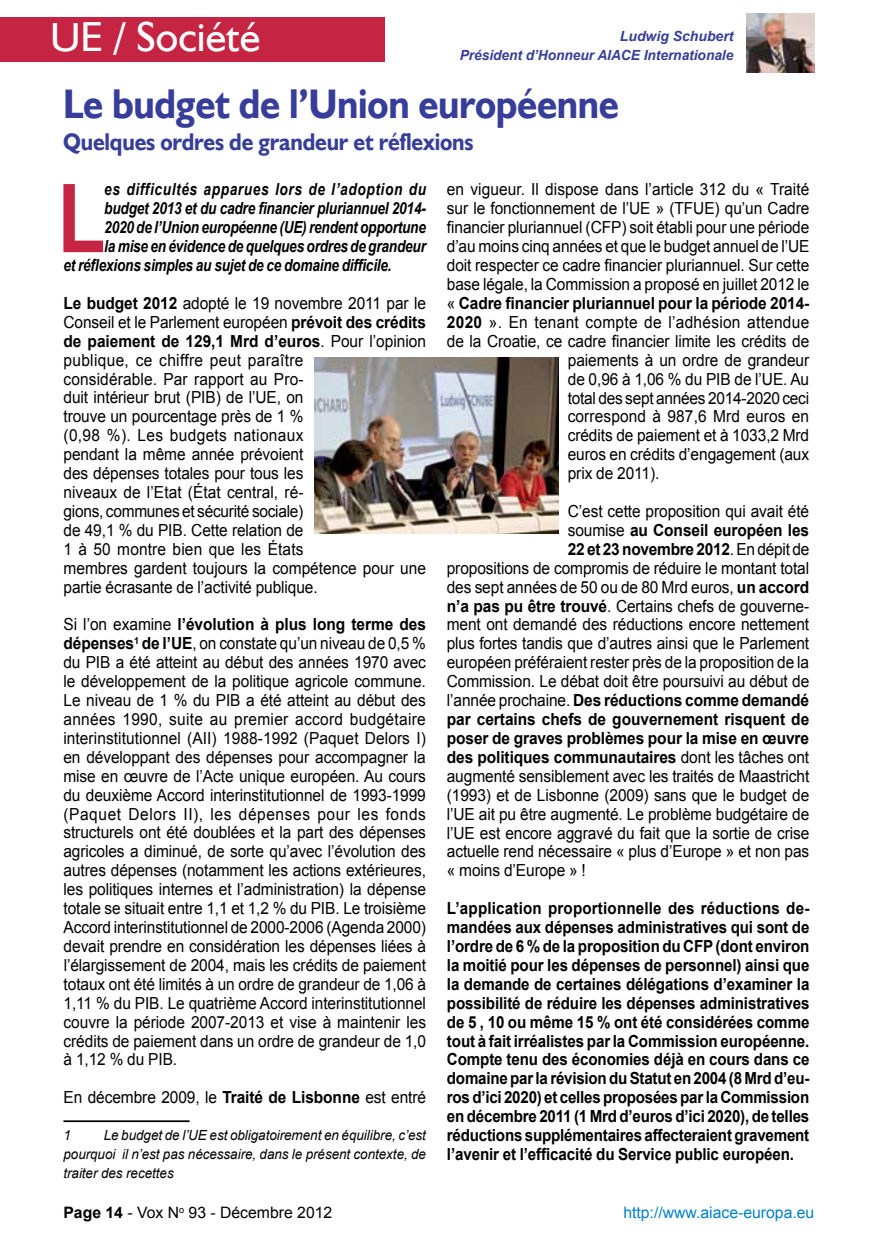
<style>
.page{position:relative;width:874px;height:1241px;background:#fff}
.page>*{position:absolute;margin:0;border:0;box-sizing:border-box;transform-origin:0 0}
.t1{font:700 95.9px "Arial";color:#c52543;scale:.82 1}
.t2{font:700 42px "Humanist 521 BT";letter-spacing:-.01em;color:#363e99;scale:.9 1}
.t3{font:42px "Humanist 521 BT";color:#fff}
.t4{font:700 24.5px "Humanist 521 BT";letter-spacing:-.01em;color:#363e99;scale:.9 1}
.t5{font:16.62px/18.9px "Arial";letter-spacing:-.005em;color:#000;scale:.93 1}
.t6{font:700 16.62px/18.9px "Arial";letter-spacing:-.005em;color:#000;text-align:justify;scale:.91 1}
.t7{font:700 16.62px "Arial";letter-spacing:-.005em;color:#000;scale:.93 1}
.t8{font:italic 700 16.62px "Arial";letter-spacing:-.015em;color:#000;scale:.82 1}
.t9{font:16.62px "Arial";letter-spacing:.015em;color:#000;scale:.93 1}
.t10{font:italic 700 16.62px "Arial";letter-spacing:.05em;color:#000;scale:.82 1}
.t11{font:15.75px "Arial";color:#000}
.t12{font:15.75px "Arial";color:#0081c6}
.t13{font:italic 14px/18.9px "Arial";letter-spacing:-.005em;color:#000;text-align:justify;scale:.96 1}
.t14{font:italic 700 14px "Arial";color:#363e99}
.s1{font-weight:700}
.s2{font-weight:400}
</style>
<div class="page">
<hr style="left:63px;top:1120px;width:126px;height:1px;background:#000">
<img style="left:746px;top:14px;width:68px;height:59px">
<img style="left:314px;top:357px;width:244px;height:176px">
<div style="left:0;top:17px;width:384px;height:45px;background:#c52543"></div>
<h2 class="t3" style="left:50px;top:11px;width:212px">UE / Société</h2>
<p class="t14" style="left:619px;top:27px;width:115px">Ludwig Schubert</p>
<p class="t14" style="left:459px;top:45px;width:275px">Président d’Honneur AIACE Internationale</p>
<h2 class="t2" style="left:63px;top:78px;width:619px">Le budget de l’Union européenne</h2>
<h3 class="t4" style="left:63px;top:126px;width:457px">Quelques ordres de grandeur et réflexions</h3>
<h1 class="t1" style="left:57px;top:154px;width:60px">L</h1>
<p class="t10" style="left:104px;top:178px;width:393px">es difficultés apparues lors de l’adoption du</p>
<p class="t8" style="left:104px;top:197px;width:393px">budget 2013 et du cadre financier pluriannuel 2014-</p>
<p class="t8" style="left:104px;top:216px;width:393px">2020 de l’Union européenne (UE) rendent opportune</p>
<p class="t8" style="left:104px;top:235px;width:393px">la mise en évidence de quelques ordres de grandeur</p>
<p class="t8" style="left:63px;top:254px;width:401px">et réflexions simples au sujet de ce domaine difficile.</p>
<p class="t5" style="left:63px;top:294px;width:391px"><span class="s1">Le budget 2012</span> adopté le 19 novembre 2011 par le Conseil et le Parlement européen <span class="s1">prévoit des crédits de paiement de 129,1 Mrd d’euros</span>. Pour l’opinion publique, ce chiffre peut paraître<br>considérable. Par rapport au Pro-<br>duit intérieur brut (PIB) de l’UE, on<br>trouve un pourcentage près de 1 %<br>(0,98 %). Les budgets nationaux<br>pendant la même année prévoient<br>des dépenses totales pour tous les<br>niveaux de l’Etat (État central, ré-<br>gions, communes et sécurité sociale)<br>de 49,1 % du PIB. Cette relation de<br>1 à 50 montre bien que les États<br>membres gardent toujours la compétence pour une partie écrasante de l’activité publique.</p>
<p class="t5" style="left:63px;top:615px;width:391px;text-align:justify">Si l’on examine <span class="s1">l’évolution à plus long terme des dépenses</span><sup>1</sup> <span class="s1">de l’UE</span>, on constate qu’un niveau de 0,5 % du PIB a été atteint au début des années 1970 avec le développement de la politique agricole commune.<br>Le niveau de 1 % du PIB a été atteint au début des années 1990, suite au premier accord budgétaire interinstitutionnel (AII) 1988-1992 (Paquet Delors I) en développant des dépenses pour accompagner la mise en œuvre de l’Acte unique européen. Au cours du deuxième Accord interinstitutionnel de 1993-1999 (Paquet Delors II), les dépenses pour les fonds structurels ont été doublées et la part des dépenses agricoles a diminué, de sorte qu’avec l’évolution des autres dépenses (notamment les actions extérieures, les politiques internes et l’administration) la dépense totale se situait entre 1,1 et 1,2 % du PIB. Le troisième Accord interinstitutionnel de 2000-2006 (Agenda 2000) devait prendre en considération les dépenses liées à l’élargissement de 2004, mais les crédits de paiement totaux ont été limités à un ordre de grandeur de 1,06 à 1,11 % du PIB. Le quatrième Accord interinstitutionnel couvre la période 2007-2013 et vise à maintenir les crédits de paiement dans un ordre de grandeur de 1,0 à 1,12 % du PIB.</p>
<p class="t5" style="left:64px;top:1087px;width:391px">En décembre 2009, le <span class="s1">Traité de Lisbonne</span> est entré</p>
<p class="t13" style="left:63px;top:1125px;width:9px">1</p>
<p class="t13" style="left:63px;top:1125px;width:379px;text-indent:40px">Le budget de l’UE est obligatoirement en équilibre, c’est pourquoi il n’est pas nécessaire, dans le présent contexte, de traiter des recettes</p>
<p class="t5" style="left:446px;top:180px;width:391px">en vigueur. Il dispose dans l’article 312 du « Traité</p>
<p class="t5" style="left:446px;top:199px;width:391px">sur le fonctionnement de l’UE » (TFUE) qu’un Cadre</p>
<p class="t5" style="left:446px;top:218px;width:391px">financier pluriannuel (CFP) soit établi pour une période</p>
<p class="t5" style="left:446px;top:237px;width:391px">d’au moins cinq années et que le budget annuel de l’UE</p>
<p class="t5" style="left:446px;top:256px;width:391px">doit respecter ce cadre financier pluriannuel. Sur cette</p>
<p class="t5" style="left:446px;top:275px;width:391px">base légale, la Commission a proposé en juillet 2012 le</p>
<p class="t7" style="left:446px;top:292px;width:391px"><span class="s2">«</span> Cadre financier pluriannuel pour la période 2014-</p>
<p class="t9" style="left:446px;top:311px;width:391px"><span class="s1">2020</span> ». En tenant compte de l’adhésion attendue</p>
<p class="t5" style="left:446px;top:331px;width:391px">de la Croatie, ce cadre financier limite les crédits de</p>
<p class="t5" style="left:567px;top:350px;width:261px">paiements à un ordre de grandeur</p>
<p class="t5" style="left:567px;top:369px;width:261px">de 0,96 à 1,06 % du PIB de l’UE. Au</p>
<p class="t5" style="left:567px;top:388px;width:261px">total des sept années 2014-2020 ceci</p>
<p class="t5" style="left:567px;top:407px;width:261px">correspond à 987,6 Mrd euros en</p>
<p class="t5" style="left:567px;top:426px;width:261px">crédits de paiement et à 1033,2 Mrd</p>
<p class="t5" style="left:567px;top:445px;width:261px">euros en crédits d’engagement (aux</p>
<p class="t5" style="left:567px;top:464px;width:100px">prix de 2011).</p>
<p class="t5" style="left:567px;top:502px;width:261px">C’est cette proposition qui avait été</p>
<p class="t7" style="left:567px;top:519px;width:261px"><span class="s2">soumise</span> au Conseil européen les</p>
<p class="t7" style="left:567px;top:538px;width:261px">22 et 23 novembre 2012<span class="s2">. En dépit de</span></p>
<p class="t5" style="left:446px;top:558px;width:391px">propositions de compromis de réduire le montant total</p>
<p class="t5" style="left:446px;top:577px;width:391px">des sept années de 50 ou de 80 Mrd euros, <span class="s1">un accord</span></p>
<p class="t5" style="left:446px;top:596px;width:391px"><span class="s1">n’a pas pu être trouvé</span>. Certains chefs de gouverne-</p>
<p class="t5" style="left:446px;top:615px;width:391px">ment ont demandé des réductions encore nettement</p>
<p class="t5" style="left:446px;top:634px;width:391px">plus fortes tandis que d’autres ainsi que le Parlement</p>
<p class="t5" style="left:446px;top:653px;width:391px">européen préféraient rester près de la proposition de la</p>
<p class="t5" style="left:446px;top:672px;width:391px">Commission. Le débat doit être poursuivi au début de</p>
<p class="t7" style="left:446px;top:689px;width:391px"><span class="s2">l’année prochaine.</span> Des réductions comme demandé</p>
<p class="t7" style="left:446px;top:708px;width:391px">par certains chefs de gouvernement risquent de</p>
<p class="t7" style="left:446px;top:727px;width:391px">poser de graves problèmes pour la mise en œuvre</p>
<p class="t7" style="left:446px;top:745px;width:391px">des politiques communautaires <span class="s2">dont les tâches ont</span></p>
<p class="t5" style="left:446px;top:766px;width:391px">augmenté sensiblement avec les traités de Maastricht</p>
<p class="t5" style="left:446px;top:785px;width:391px">(1993) et de Lisbonne (2009) sans que le budget de</p>
<p class="t5" style="left:446px;top:804px;width:391px">l’UE ait pu être augmenté. Le problème budgétaire de</p>
<p class="t5" style="left:446px;top:823px;width:391px">l’UE est encore aggravé du fait que la sortie de crise</p>
<p class="t5" style="left:446px;top:842px;width:391px">actuelle rend nécessaire « plus d’Europe » et non pas</p>
<p class="t5" style="left:446px;top:861px;width:151px">« moins d’Europe » !</p>
<p class="t6" style="left:446px;top:899px;width:399px">L’application proportionnelle des réductions de&shy;mandées aux dépenses administratives qui sont de l’ordre de 6 % de la proposition du CFP (dont environ la moitié pour les dépenses de personnel) ainsi que la demande de certaines délégations d’examiner la possibilité de réduire les dépenses administratives de 5 , 10 ou même 15 % ont été considérées comme tout à fait irréalistes par la Commission européenne.<br>Compte tenu des économies déjà en cours dans ce domaine par la révision du Statut en 2004 (8 Mrd d’eu&shy;ros d’ici 2020) et celles proposées par la Commission en décembre 2011 (1 Mrd d’euros d’ici 2020), de telles réductions supplémentaires affecteraient gravement l’avenir et l’efficacité du Service public européen.</p>
<p class="t11" style="left:63px;top:1201px;width:270px"><span class="s1">Page 14</span> - Vox N<sup>o</sup> 93 - Décembre 2012</p>
<p class="t12" style="left:623px;top:1201px;width:192px">http://www.aiace-europa.eu</p>
</div>
